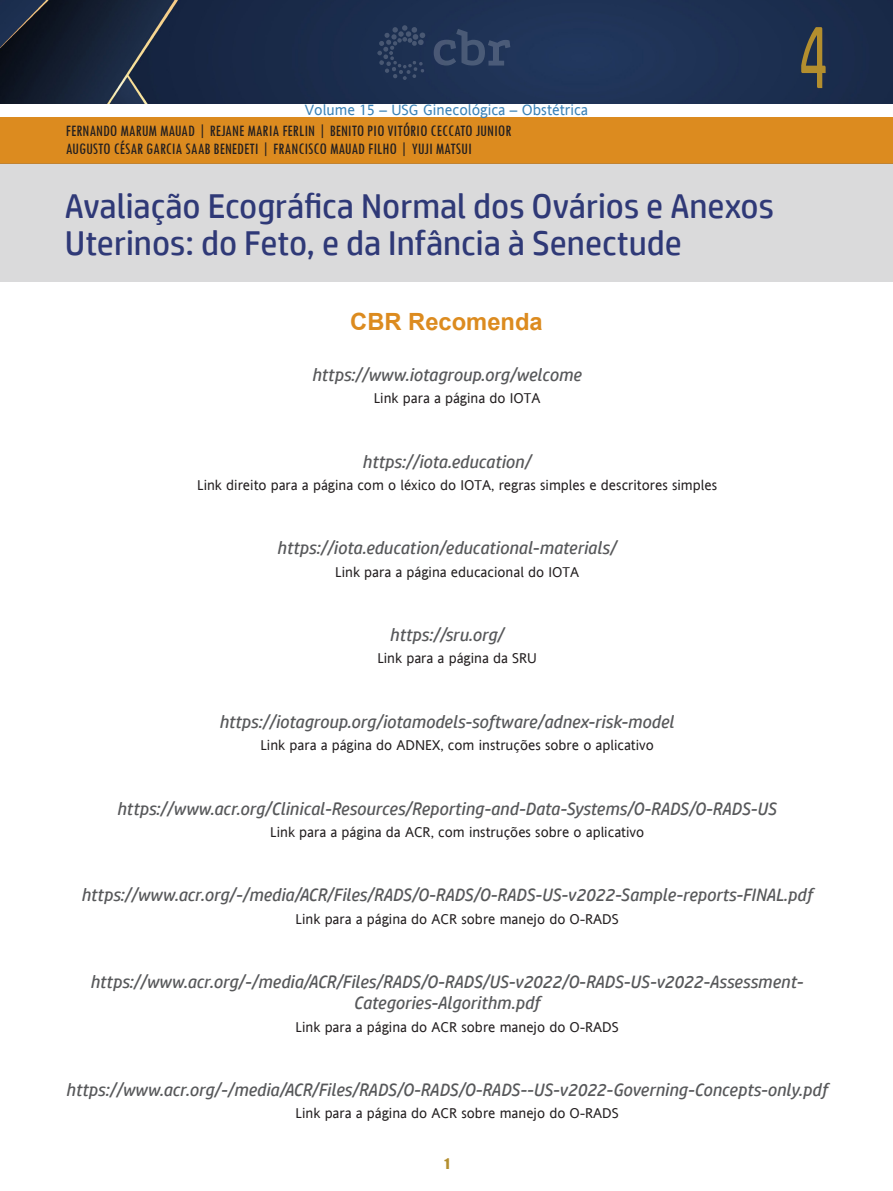
<style>
.page{position:relative;width:893px;height:1191px;background:#fff}
.page>*{position:absolute;margin:0;border:0;box-sizing:border-box;transform-origin:0 0}
.t1{font:90px "HP Simplified";color:#b38e2e;scale:.6 1}
.t2{font:34.5px/37.5px "HP Simplified";color:#2f3977}
.Peso_02{font:700 23.7px "Arial";color:#dc8b1f}
.peso_03{font:italic 18px/21px "HP Simplified";color:#57585a;text-align:center}
.t3{font:condensed 16.5px/18px "Tw Cen";color:#231f20}
.t4{font:15px "Andale Sansfor VST";color:#3981b6}
.t5{font:14.25px "Andale Sansfor VST";color:#231f20}
.t6{font:13.5px "Impact";color:#b38e2e}
</style>
<div class="page">
<img style="left:0;top:0;width:893px;height:103px">
<div style="left:0;top:117px;width:893px;height:46px;background:#dc8b1f"></div>
<div style="left:0;top:163px;width:893px;height:119px;background:#dadadb"></div>
<svg style="left:434px;top:29px;width:76px;height:37px;background:#2e4061"></svg>
<svg style="left:377px;top:25px;width:48px;height:55px;background:#263858"></svg>
<p class="t4" style="left:305px;top:100px;width:285px">Volume 15 – USG Ginecológica – Obstétrica</p>
<p class="t3" style="left:66px;top:121px;width:447px">FERNANDO MARUM MAUAD | REJANE MARIA FERLIN | BENITO PIO VITÓRIO CECCATO JUNIOR<br>AUGUSTO CÉSAR GARCIA SAAB BENEDETI | FRANCISCO MAUAD FILHO | YUJI MATSUI</p>
<h2 class="t2" style="left:65px;top:186px;width:711px">Avaliação Ecográfica Normal dos Ovários e Anexos<br>Uterinos: do Feto, e da Infância à Senectude</h2>
<p class="Peso_02" style="left:350px;top:305px;width:194px">CBR Recomenda</p>
<p class="peso_03" style="left:312px;top:364px;width:271px">https://www.iotagroup.org/welcome</p>
<p class="t5" style="left:374px;top:388px;width:168px">Link para a página do IOTA</p>
<p class="peso_03" style="left:362px;top:450px;width:170px">https://iota.education/</p>
<p class="t5" style="left:197px;top:475px;width:521px">Link direito para a página com o léxico do IOTA, regras simples e descritores simples</p>
<p class="peso_03" style="left:277px;top:537px;width:341px">https://iota.education/educational-materials/</p>
<p class="t5" style="left:335px;top:561px;width:245px">Link para a página educacional do IOTA</p>
<p class="peso_03" style="left:389px;top:624px;width:115px">https://sru.org/</p>
<p class="t5" style="left:377px;top:648px;width:161px">Link para a página da SRU</p>
<p class="peso_03" style="left:219px;top:711px;width:456px">https://iotagroup.org/iotamodels-software/adnex-risk-model</p>
<p class="t5" style="left:260px;top:735px;width:395px">Link para a página do ADNEX, com instruções sobre o aplicativo</p>
<p class="peso_03" style="left:117px;top:797px;width:661px">https://www.acr.org/Clinical-Resources/Reporting-and-Data-Systems/O-RADS/O-RADS-US</p>
<p class="t5" style="left:270px;top:822px;width:375px">Link para a página da ACR, com instruções sobre o aplicativo</p>
<h1 class="t1" style="left:799px;top:5px;width:50px">4</h1>
<p class="peso_03" style="left:81px;top:884px;width:733px">https://www.acr.org/-/media/ACR/Files/RADS/O-RADS/O-RADS-US-v2022-Sample-reports-FINAL.pdf</p>
<p class="t5" style="left:295px;top:909px;width:325px">Link para a página do ACR sobre manejo do O-RADS</p>
<p class="peso_03" style="left:90px;top:971px;width:715px">https://www.acr.org/-/media/ACR/Files/RADS/O-RADS/US-v2022/O-RADS-US-v2022-Assessment-<br>Categories-Algorithm.pdf</p>
<p class="t5" style="left:295px;top:1016px;width:325px">Link para a página do ACR sobre manejo do O-RADS</p>
<p class="peso_03" style="left:66px;top:1079px;width:763px">https://www.acr.org/-/media/ACR/Files/RADS/O-RADS/O-RADS--US-v2022-Governing-Concepts-only.pdf</p>
<p class="t5" style="left:295px;top:1103px;width:325px">Link para a página do ACR sobre manejo do O-RADS</p>
<p class="t6" style="left:444px;top:1153px;width:7px">1</p>
</div>
